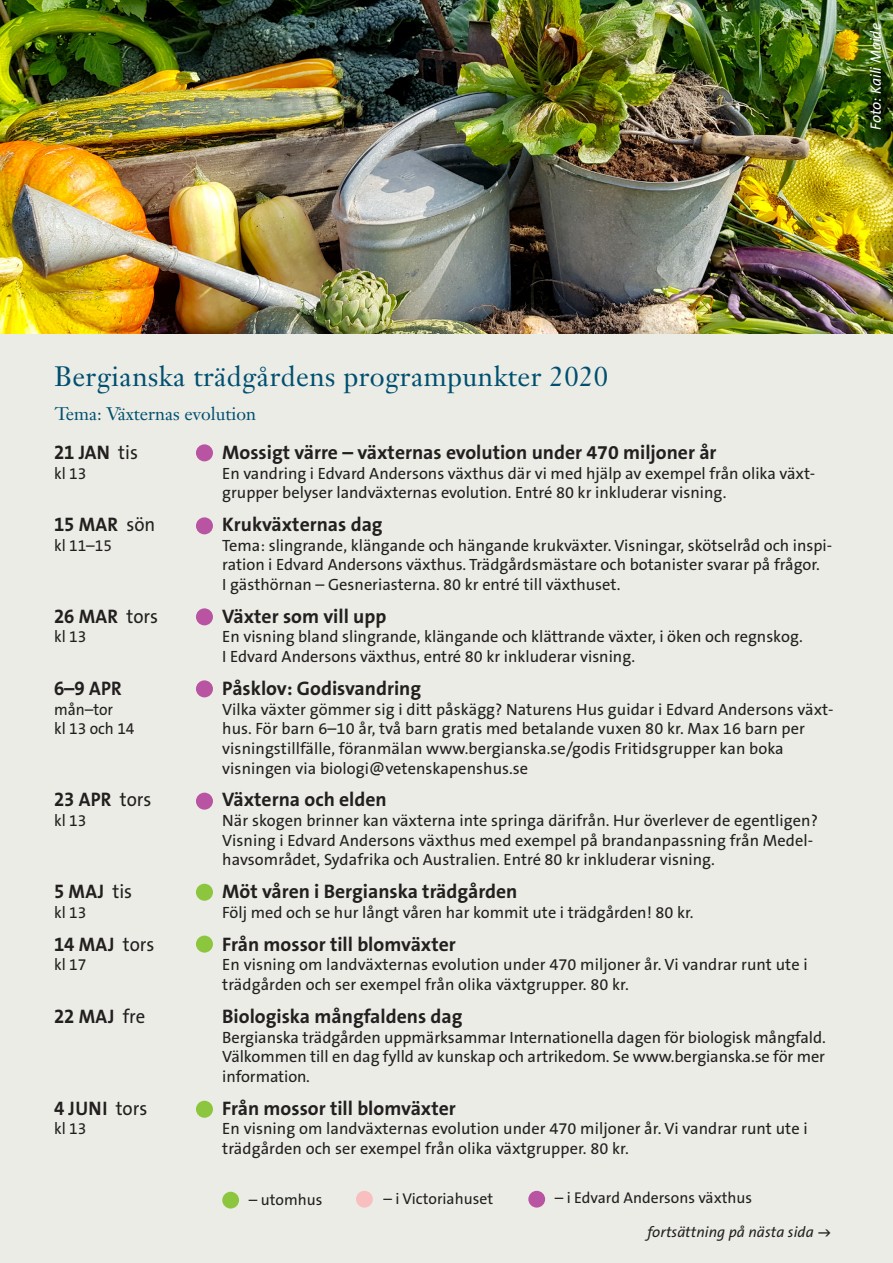
<style>
.page{position:relative;width:893px;height:1263px;background:#ebece5}
.page>*{position:absolute;margin:0;border:0;box-sizing:border-box;transform-origin:0 0}
.t1{font:27.75px "Janson Text LT Pro";letter-spacing:.015em;color:#004f70}
.t2{font:700 19.65px "The Sans B W7";color:#231f20}
.t3{font:700 19.65px "The Sans B W7";color:#231f20;scale:.95 1}
.t4{font:18px "Janson Text LT Pro";color:#004f70}
.t5{font:16.35px/19.6px "The Sans B W5 Plain";color:#231f20}
.t6{font:16.35px "The Sans B W5 Plain";color:#231f20;scale:.95 1}
.t7{font:15.6px "The Sans B W5 Plain";color:#231f20}
.t8{font:italic 15px "The Sans B W5 Plain";letter-spacing:.005em;color:#231f20}
.t9{font:italic 15px "The Sans B W5 Plain";color:#fff}
.s1{font-family:"The Sans B W5 Plain";font-weight:400}
</style>
<div class="page">
<img style="left:0;top:0;width:893px;height:333px">
<div style="left:196px;top:884px;width:17px;height:17px;background:#8bc63e;border-radius:50%"></div>
<div style="left:196px;top:444px;width:17px;height:17px;background:#b854a1;border-radius:50%"></div>
<div style="left:196px;top:608px;width:17px;height:17px;background:#b854a1;border-radius:50%"></div>
<div style="left:196px;top:517px;width:17px;height:17px;background:#b854a1;border-radius:50%"></div>
<div style="left:196px;top:680px;width:17px;height:17px;background:#b854a1;border-radius:50%"></div>
<div style="left:196px;top:793px;width:17px;height:17px;background:#b854a1;border-radius:50%"></div>
<div style="left:196px;top:935px;width:17px;height:17px;background:#8bc63e;border-radius:50%"></div>
<div style="left:196px;top:1101px;width:17px;height:17px;background:#8bc63e;border-radius:50%"></div>
<div style="left:222px;top:1192px;width:17px;height:16px;background:#8bc63e;border-radius:50%"></div>
<div style="left:356px;top:1191px;width:17px;height:16px;background:#f9bebf;border-radius:50%"></div>
<div style="left:528px;top:1191px;width:17px;height:16px;background:#b854a1;border-radius:50%"></div>
<p class="t9" style="left:866px;top:130px;width:108px;rotate:-90deg">Foto: Kaili Maide</p>
<p class="t1" style="left:54px;top:358px;width:556px">Bergianska trädgårdens programpunkter 2020</p>
<p class="t4" style="left:55px;top:403px;width:203px">Tema: Växternas evolution</p>
<p class="t2" style="left:222px;top:440px;width:496px">Mossigt värre – växternas evolution under 470 miljoner år</p>
<p class="t5" style="left:222px;top:463px;width:594px">En vandring i Edvard Andersons växthus där vi med hjälp av exempel från olika växt&shy;grupper belyser landväxternas evolution. Entré 80 kr inkluderar visning.</p>
<p class="t2" style="left:222px;top:512px;width:162px">Krukväxternas dag</p>
<p class="t5" style="left:222px;top:535px;width:611px">Tema: slingrande, klängande och hängande krukväxter. Visningar, skötselråd och inspi&shy;ration i Edvard Andersons växthus. Trädgårdsmästare och botanister svarar på frågor.<br>I gästhörnan – Gesneriasterna. 80 kr entré till växthuset.</p>
<p class="t2" style="left:222px;top:604px;width:166px">Växter som vill upp</p>
<p class="t5" style="left:222px;top:627px;width:582px">En visning bland slingrande, klängande och klättrande växter, i öken och regnskog.<br>I Edvard Andersons växthus, entré 80 kr inkluderar visning.</p>
<p class="t2" style="left:222px;top:676px;width:200px">Påsklov: Godisvandring</p>
<p class="t5" style="left:222px;top:699px;width:613px">Vilka växter gömmer sig i ditt påskägg? Naturens Hus guidar i Edvard Andersons växt&shy;hus. För barn 6–10 år, två barn gratis med betalande vuxen 80 kr. Max 16 barn per visningstillfälle, föranmälan www.bergianska.se/godis Fritidsgrupper kan boka visningen via biologi@vetenskapenshus.se</p>
<p class="t2" style="left:222px;top:787px;width:166px">Växterna och elden</p>
<p class="t5" style="left:222px;top:811px;width:597px">När skogen brinner kan växterna inte springa därifrån. Hur överlever de egentligen?<br>Visning i Edvard Andersons växthus med exempel på brandanpassning från Medel&shy;havsområdet, Sydafrika och Australien. Entré 80 kr inkluderar visning.</p>
<p class="t2" style="left:222px;top:879px;width:297px">Möt våren i Bergianska trädgården</p>
<p class="t5" style="left:222px;top:902px;width:473px">Följ med och se hur långt våren har kommit ute i trädgården! 80 kr.</p>
<p class="t2" style="left:222px;top:931px;width:235px">Från mossor till blomväxter</p>
<p class="t5" style="left:222px;top:955px;width:587px">En visning om landväxternas evolution under 470 miljoner år. Vi vandrar runt ute i trädgården och ser exempel från olika växtgrupper. 80 kr.</p>
<p class="t2" style="left:222px;top:1003px;width:242px">Biologiska mångfaldens dag</p>
<p class="t5" style="left:222px;top:1027px;width:605px;text-align:justify">Bergianska trädgården uppmärksammar Internationella dagen för biologisk mångfald.<br>Välkommen till en dag fylld av kunskap och artrikedom. Se www.bergianska.se för mer information.</p>
<p class="t2" style="left:222px;top:1095px;width:235px">Från mossor till blomväxter</p>
<p class="t5" style="left:222px;top:1119px;width:587px">En visning om landväxternas evolution under 470 miljoner år. Vi vandrar runt ute i trädgården och ser exempel från olika växtgrupper. 80 kr.</p>
<p class="t3" style="left:54px;top:440px;width:90px">21 JAN <span class="s1">tis</span></p>
<p class="t6" style="left:54px;top:462px;width:35px">kl 13</p>
<p class="t3" style="left:54px;top:512px;width:108px">15 MAR <span class="s1">sön</span></p>
<p class="t6" style="left:54px;top:535px;width:63px">kl 11–15</p>
<p class="t3" style="left:54px;top:604px;width:111px">26 MAR <span class="s1">tors</span></p>
<p class="t6" style="left:54px;top:626px;width:35px">kl 13</p>
<p class="t3" style="left:54px;top:676px;width:73px">6–9 APR</p>
<p class="t6" style="left:54px;top:699px;width:64px">mån–tor</p>
<p class="t6" style="left:54px;top:718px;width:86px">kl 13 och 14</p>
<p class="t3" style="left:54px;top:787px;width:104px">23 APR <span class="s1">tors</span></p>
<p class="t6" style="left:54px;top:810px;width:35px">kl 13</p>
<p class="t3" style="left:54px;top:879px;width:84px">5 MAJ <span class="s1">tis</span></p>
<p class="t6" style="left:54px;top:902px;width:35px">kl 13</p>
<p class="t3" style="left:54px;top:931px;width:107px">14 MAJ <span class="s1">tors</span></p>
<p class="t6" style="left:54px;top:954px;width:35px">kl 17</p>
<p class="t3" style="left:54px;top:1003px;width:98px">22 MAJ <span class="s1">fre</span></p>
<p class="t3" style="left:54px;top:1095px;width:100px">4 JUNI <span class="s1">tors</span></p>
<p class="t6" style="left:54px;top:1118px;width:35px">kl 13</p>
<p class="t7" style="left:249px;top:1189px;width:75px">– utomhus</p>
<p class="t7" style="left:383px;top:1189px;width:111px">– i Victoriahuset</p>
<p class="t7" style="left:555px;top:1188px;width:199px">– i Edvard Andersons växthus</p>
<p class="t8" style="left:647px;top:1223px;width:168px">fortsättning på nästa sida</p>
</div>
